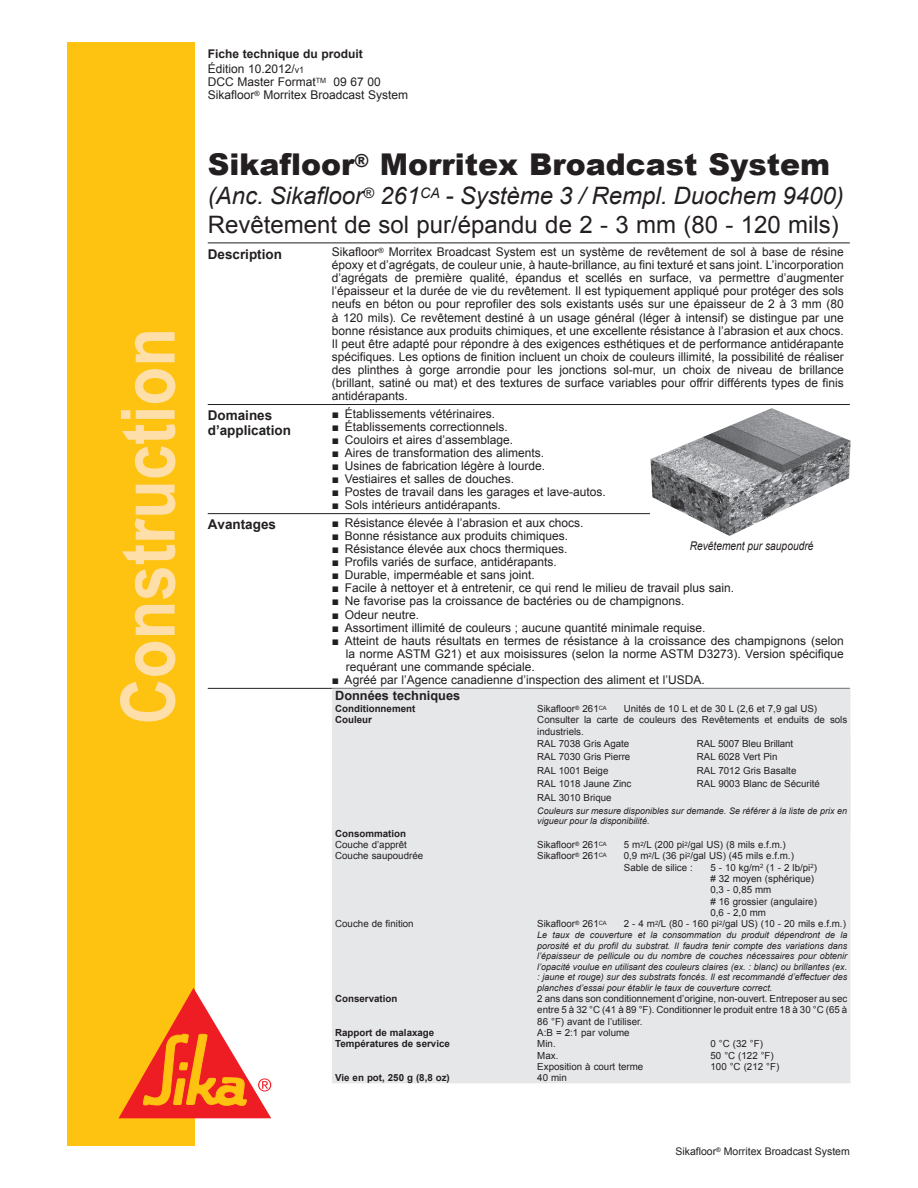
<style>
.page{position:relative;width:918px;height:1188px;background:#fff}
.page>*{position:absolute;margin:0;border:0;box-sizing:border-box;transform-origin:0 0}
.t1{font:700 75px "Arial";color:#fedfaa;scale:.85 1}
.t2{font:900 30px "Arial";color:#231f20}
.t3{font:italic 24px/28.8px "Arial";color:#231f20}
.t4{font:700 13.5px/15px "Arial";color:#231f20}
.t5{font:700 12.75px "Arial";color:#231f20}
.t6{font:700 12.15px "Arial";color:#231f20}
.t7{font:12px/13.2px "Arial";color:#231f20;text-align:justify}
.t8{font:700 12px/15.1px "Arial";color:#231f20}
.t9{font:italic 12px "Arial";color:#231f20;scale:.85 1}
.t10{font:10.5px "Arial";color:#231f20}
.t11{font:9.75px/11.2px "Arial";color:#231f20}
.t12{font:700 9.75px "Arial";color:#231f20}
.t13{font:italic 9px/10.5px "Arial";color:#231f20}
.s1{font-weight:400}
.s2{font-weight:400;font-size:9px}
.s3{font-style:normal}
</style>
<div class="page">
<div style="left:68px;top:43px;width:127px;height:1103px;background:#fec210"></div>
<svg style="left:119px;top:988px;width:152px;height:130px"></svg>
<hr style="left:208px;top:243px;width:124px;height:1px;background:#231f20">
<hr style="left:332px;top:243px;width:518px;height:1px;background:#231f20">
<hr style="left:208px;top:404px;width:124px;height:1px;background:#231f20">
<hr style="left:332px;top:404px;width:518px;height:1px;background:#231f20">
<hr style="left:208px;top:513px;width:124px;height:1px;background:#231f20">
<hr style="left:332px;top:513px;width:518px;height:1px;background:#231f20">
<hr style="left:208px;top:688px;width:124px;height:1px;background:#231f20">
<hr style="left:332px;top:688px;width:518px;height:1px;background:#231f20">
<div style="left:332px;top:689px;width:519px;height:394px;background:#e6e7e9"></div>
<div style="left:534px;top:737px;width:317px;height:91px;background:#e6e7e9"></div>
<img style="left:651px;top:408px;width:200px;height:128px">
<h1 class="t1" style="left:98px;top:724px;width:468px;rotate:-90deg">Construction</h1>
<p class="t8" style="left:208px;top:46px;width:156px">Fiche technique du produit<br><span class="s1">Édition 10.2012/</span><span class="s2">v1</span></p>
<p class="t7" style="left:208px;top:75px;width:202px">DCC Master Format<sup>TM</sup> 09 67 00<br>Sikafloor<sup>®</sup> Morritex Broadcast System</p>
<h2 class="t2" style="left:208px;top:142px;width:624px">Sikafloor<sup>®</sup> Morritex Broadcast System</h2>
<h3 class="t3" style="left:208px;top:182px;width:638px">(Anc. Sikafloor<sup>®</sup> 261<sup>CA</sup> - Système 3 / Rempl. Duochem 9400)<br><span class="s3">Revêtement de sol pur/épandu de 2 - 3 mm (80 - 120 mils)</span></h3>
<p class="t4" style="left:208px;top:247px;width:76px">Description</p>
<p class="t7" style="left:332px;top:245px;width:513px">Sikafloor<sup>®</sup> Morritex Broadcast System est un système de revêtement de sol à base de résine époxy et d’agrégats, de couleur unie, à haute-brillance, au fini texturé et sans joint. L’incorporation d’agrégats de première qualité, épandus et scellés en surface, va permettre d’augmenter l’épaisseur et la durée de vie du revêtement. Il est typiquement appliqué pour protéger des sols neufs en béton ou pour reprofiler des sols existants usés sur une épaisseur de 2 à 3 mm (80 à 120 mils). Ce revêtement destiné à un usage général (léger à intensif) se distingue par une bonne résistance aux produits chimiques, et une excellente résistance à l’abrasion et aux chocs.<br>Il peut être adapté pour répondre à des exigences esthétiques et de performance antidérapante spécifiques. Les options de finition incluent un choix de couleurs illimité, la possibilité de réaliser des plinthes à gorge arrondie pour les jonctions sol-mur, un choix de niveau de brillance (brillant, satiné ou mat) et des textures de surface variables pour offrir différents types de finis antidérapants.</p>
<p class="t4" style="left:208px;top:409px;width:85px">Domaines d’application</p>
<p class="t7" style="left:332px;top:407px;width:165px">■ Établissements vétérinaires.</p>
<p class="t7" style="left:332px;top:420px;width:177px">■ Établissements correctionnels.</p>
<p class="t7" style="left:332px;top:433px;width:183px">■ Couloirs et aires d’assemblage.</p>
<p class="t7" style="left:332px;top:446px;width:214px">■ Aires de transformation des aliments.</p>
<p class="t7" style="left:332px;top:459px;width:215px">■ Usines de fabrication légère à lourde.</p>
<p class="t7" style="left:332px;top:472px;width:184px">■ Vestiaires et salles de douches.</p>
<p class="t7" style="left:332px;top:486px;width:275px">■ Postes de travail dans les garages et lave-autos.</p>
<p class="t7" style="left:332px;top:499px;width:170px">■ Sols intérieurs antidérapants.</p>
<p class="t4" style="left:208px;top:518px;width:70px">Avantages</p>
<p class="t7" style="left:332px;top:516px;width:253px">■ Résistance élevée à l’abrasion et aux chocs.</p>
<p class="t7" style="left:332px;top:529px;width:238px">■ Bonne résistance aux produits chimiques.</p>
<p class="t7" style="left:332px;top:542px;width:237px">■ Résistance élevée aux chocs thermiques.</p>
<p class="t7" style="left:332px;top:555px;width:226px">■ Profils variés de surface, antidérapants.</p>
<p class="t7" style="left:332px;top:568px;width:204px">■ Durable, imperméable et sans joint.</p>
<p class="t7" style="left:332px;top:582px;width:404px">■ Facile à nettoyer et à entretenir, ce qui rend le milieu de travail plus sain.</p>
<p class="t7" style="left:332px;top:595px;width:354px">■ Ne favorise pas la croissance de bactéries ou de champignons.</p>
<p class="t7" style="left:332px;top:608px;width:89px">■ Odeur neutre.</p>
<p class="t7" style="left:332px;top:621px;width:375px">■ Assortiment illimité de couleurs ; aucune quantité minimale requise.</p>
<p class="t7" style="left:346px;top:634px;width:500px;text-indent:-14px">■ Atteint de hauts résultats en termes de résistance à la croissance des champignons (selon la norme ASTM G21) et aux moisissures (selon la norme ASTM D3273). Version spécifique requérant une commande spéciale.</p>
<p class="t7" style="left:332px;top:673px;width:374px">■ Agréé par l’Agence canadienne d’inspection des aliment et l’USDA.</p>
<p class="t5" style="left:335px;top:687px;width:127px">Données techniques</p>
<p class="t12" style="left:335px;top:702px;width:82px">Conditionnement</p>
<p class="t11" style="left:537px;top:703px;width:71px">Sikafloor<sup>®</sup> 261<sup>CA</sup></p>
<p class="t11" style="left:624px;top:703px;width:195px">Unités de 10 L et de 30 L (2,6 et 7,9 gal US)</p>
<p class="t12" style="left:335px;top:713px;width:38px">Couleur</p>
<p class="t11" style="left:537px;top:714px;width:312px">Consulter la carte de couleurs des Revêtements et enduits de sols industriels.</p>
<p class="t11" style="left:537px;top:738px;width:94px">RAL 7038 Gris Agate</p>
<p class="t11" style="left:697px;top:738px;width:98px">RAL 5007 Bleu Brillant</p>
<p class="t11" style="left:537px;top:752px;width:95px">RAL 7030 Gris Pierre</p>
<p class="t11" style="left:697px;top:752px;width:82px">RAL 6028 Vert Pin</p>
<p class="t11" style="left:537px;top:765px;width:73px">RAL 1001 Beige</p>
<p class="t11" style="left:697px;top:765px;width:101px">RAL 7012 Gris Basalte</p>
<p class="t11" style="left:537px;top:778px;width:96px">RAL 1018 Jaune Zinc</p>
<p class="t11" style="left:697px;top:778px;width:125px">RAL 9003 Blanc de Sécurité</p>
<p class="t11" style="left:537px;top:792px;width:76px">RAL 3010 Brique</p>
<p class="t13" style="left:537px;top:806px;width:312px">Couleurs sur mesure disponibles sur demande. Se référer à la liste de prix en vigueur pour la disponibilité.</p>
<p class="t12" style="left:335px;top:827px;width:72px">Consommation</p>
<p class="t11" style="left:335px;top:839px;width:73px">Couche d’apprêt</p>
<p class="t11" style="left:537px;top:839px;width:71px">Sikafloor<sup>®</sup> 261<sup>CA</sup></p>
<p class="t11" style="left:624px;top:839px;width:163px">5 m<sup>2</sup>/L (200 pi<sup>2</sup>/gal US) (8 mils e.f.m.)</p>
<p class="t11" style="left:335px;top:851px;width:90px">Couche saupoudrée</p>
<p class="t11" style="left:537px;top:851px;width:71px">Sikafloor<sup>®</sup> 261<sup>CA</sup></p>
<p class="t11" style="left:624px;top:850px;width:172px">0,9 m<sup>2</sup>/L (36 pi<sup>2</sup>/gal US) (45 mils e.f.m.)<br>Sable de silice :</p>
<p class="t9" style="left:690px;top:538px;width:147px">Revêtement pur saupoudré</p>
<p class="t11" style="left:710px;top:862px;width:108px">5 - 10 kg/m<sup>2</sup> (1 - 2 lb/pi<sup>2</sup>) # 32 moyen (sphérique)<br>0,3 - 0,85 mm<br># 16 grossier (angulaire)<br>0,6 - 2,0 mm</p>
<p class="t11" style="left:335px;top:918px;width:80px">Couche de finition</p>
<p class="t11" style="left:537px;top:918px;width:71px">Sikafloor<sup>®</sup> 261<sup>CA</sup></p>
<p class="t11" style="left:624px;top:918px;width:224px">2 - 4 m<sup>2</sup>/L (80 - 160 pi<sup>2</sup>/gal US) (10 - 20 mils e.f.m.)</p>
<p class="t13" style="left:537px;top:930px;width:312px;text-align:justify">Le taux de couverture et la consommation du produit dépendront de la porosité et du profil du substrat. Il faudra tenir compte des variations dans l’épaisseur de pellicule ou du nombre de couches nécessaires pour obtenir l’opacité voulue en utilisant des couleurs claires (ex. : blanc) ou brillantes (ex. : jaune et rouge) sur des substrats foncés. Il est recommandé d’effectuer des planches d’essai pour établir le taux de couverture correct.</p>
<p class="t12" style="left:335px;top:992px;width:64px">Conservation</p>
<p class="t11" style="left:537px;top:993px;width:312px;text-align:justify">2 ans dans son conditionnement d’origine, non-ouvert. Entreposer au sec entre 5 à 32 °C (41 à 89 °F). Conditionner le produit entre 18 à 30 °C (65 à 86 °F) avant de l’utiliser.</p>
<p class="t12" style="left:335px;top:1026px;width:101px">Rapport de malaxage</p>
<p class="t11" style="left:537px;top:1027px;width:94px">A:B = 2:1 par volume</p>
<p class="t12" style="left:335px;top:1037px;width:116px">Températures de service</p>
<p class="t11" style="left:537px;top:1038px;width:20px">Min.</p>
<p class="t11" style="left:711px;top:1038px;width:54px">0 °C (32 °F)</p>
<p class="t11" style="left:537px;top:1050px;width:23px">Max.</p>
<p class="t11" style="left:711px;top:1050px;width:65px">50 °C (122 °F)</p>
<p class="t11" style="left:537px;top:1061px;width:107px">Exposition à court terme</p>
<p class="t11" style="left:711px;top:1061px;width:70px">100 °C (212 °F)</p>
<p class="t12" style="left:335px;top:1071px;width:116px">Vie en pot, 250 g (8,8 oz)</p>
<p class="t11" style="left:537px;top:1072px;width:31px">40 min</p>
<p class="t10" style="left:675px;top:1144px;width:176px">Sikafloor<sup>®</sup> Morritex Broadcast System</p>
<p class="t6" style="left:552px;top:1150px;width:259px">09 67 00 Revêtements de sols fluides</p>
</div>
